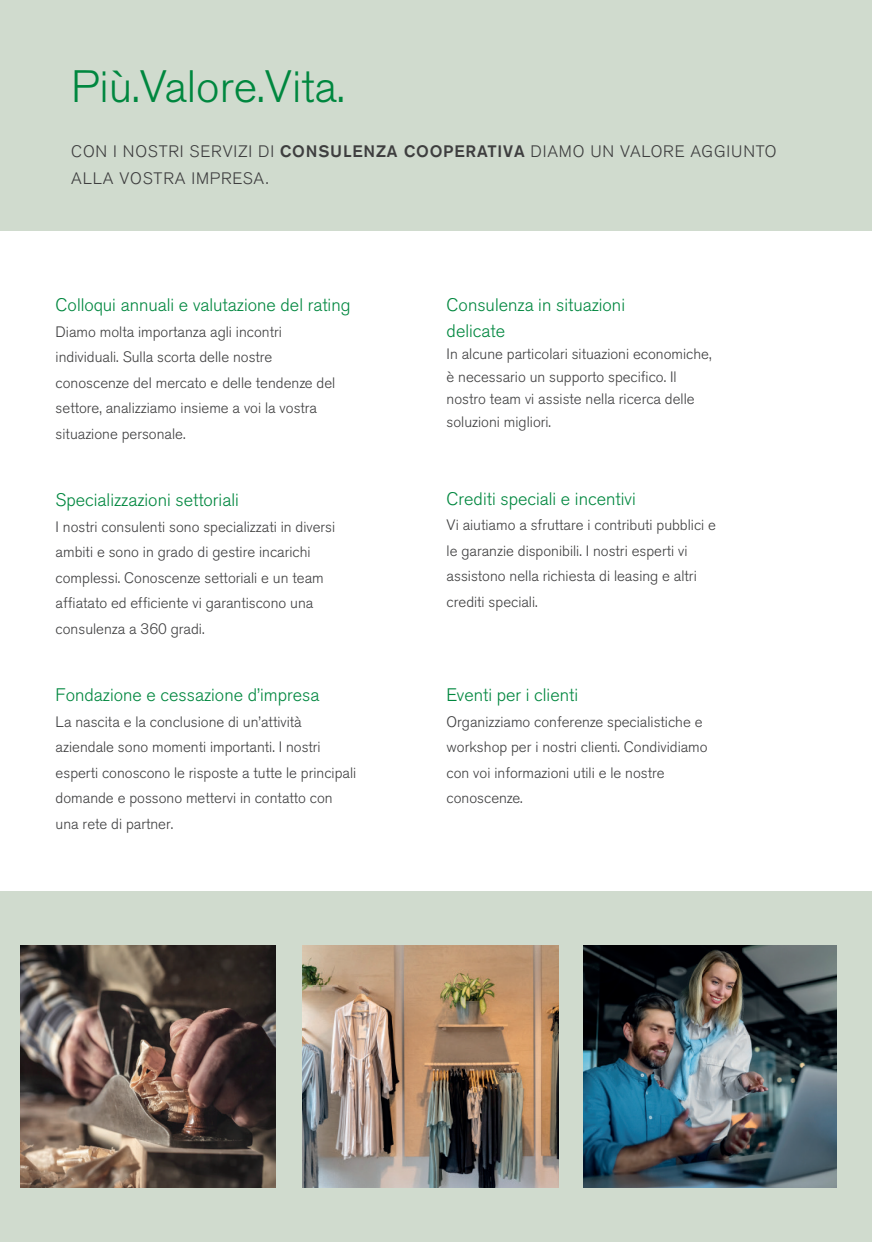
<style>
.page{position:relative;width:872px;height:1242px;background:#fff}
.page>*{position:absolute;margin:0;border:0;box-sizing:border-box;transform-origin:0 0}
.t1{font:300 45px "Akzidenz Grotesk BQ";color:#00873f}
.t2{font:300 18px/25.5px "Akzidenz Grotesk BQ";color:#00873f}
.t3{font:300 16.5px/27px "Akzidenz Grotesk BQ";letter-spacing:.05em;color:#3e3e3f}
.t4{font:300 15px/25.5px "Akzidenz Grotesk BQ";color:#3e3e3f}
.s1{font-weight:500}
</style>
<div class="page">
<div style="left:0;top:0;width:871px;height:231px;background:#d0dbce"></div>
<div style="left:0;top:891px;width:872px;height:351px;background:#d0dbce"></div>
<img style="left:21px;top:945px;width:254px;height:243px">
<img style="left:584px;top:945px;width:252px;height:243px">
<img style="left:303px;top:945px;width:256px;height:243px">
<h1 class="t1" style="left:71px;top:61px;width:275px">Più.Valore.Vita.</h1>
<p class="t3" style="left:71px;top:139px;width:706px">CON I NOSTRI SERVIZI DI <span class="s1">CONSULENZA COOPERATIVA</span> DIAMO UN VALORE AGGIUNTO<br>ALLA VOSTRA IMPRESA.</p>
<p class="t2" style="left:56px;top:292px;width:296px">Colloqui annuali e valutazione del rating</p>
<p class="t4" style="left:56px;top:319px;width:281px">Diamo molta importanza agli incontri individuali. Sulla scorta delle nostre conoscenze del mercato e delle tendenze del settore, analizziamo insieme a voi la vostra situazione personale.</p>
<p class="t2" style="left:56px;top:487px;width:185px">Specializzazioni settoriali</p>
<p class="t4" style="left:56px;top:514px;width:281px">I nostri consulenti sono specializzati in diversi ambiti e sono in grado di gestire incarichi complessi. Conoscenze settoriali e un team affiatato ed efficiente vi garantiscono una consulenza a 360 gradi.</p>
<p class="t2" style="left:56px;top:682px;width:265px">Fondazione e cessazione d’impresa</p>
<p class="t4" style="left:56px;top:709px;width:302px">La nascita e la conclusione di un’attività aziendale sono momenti importanti. I nostri esperti conoscono le risposte a tutte le principali domande e possono mettervi in contatto con una rete di partner.</p>
<p class="t2" style="left:446px;top:292px;width:180px">Consulenza in situazioni delicate</p>
<p class="t4" style="left:446px;top:343px;width:266px;line-height:22.5px">In alcune particolari situazioni economiche, è necessario un supporto specifico. Il nostro team vi assiste nella ricerca delle soluzioni migliori.</p>
<p class="t2" style="left:446px;top:486px;width:191px">Crediti speciali e incentivi</p>
<p class="t4" style="left:446px;top:512px;width:271px">Vi aiutiamo a sfruttare i contributi pubblici e le garanzie disponibili. I nostri esperti vi assistono nella richiesta di leasing e altri crediti speciali.</p>
<p class="t2" style="left:446px;top:682px;width:133px">Eventi per i clienti</p>
<p class="t4" style="left:446px;top:709px;width:262px">Organizziamo conferenze specialistiche e workshop per i nostri clienti. Condividiamo con voi informazioni utili e le nostre conoscenze.</p>
</div>
